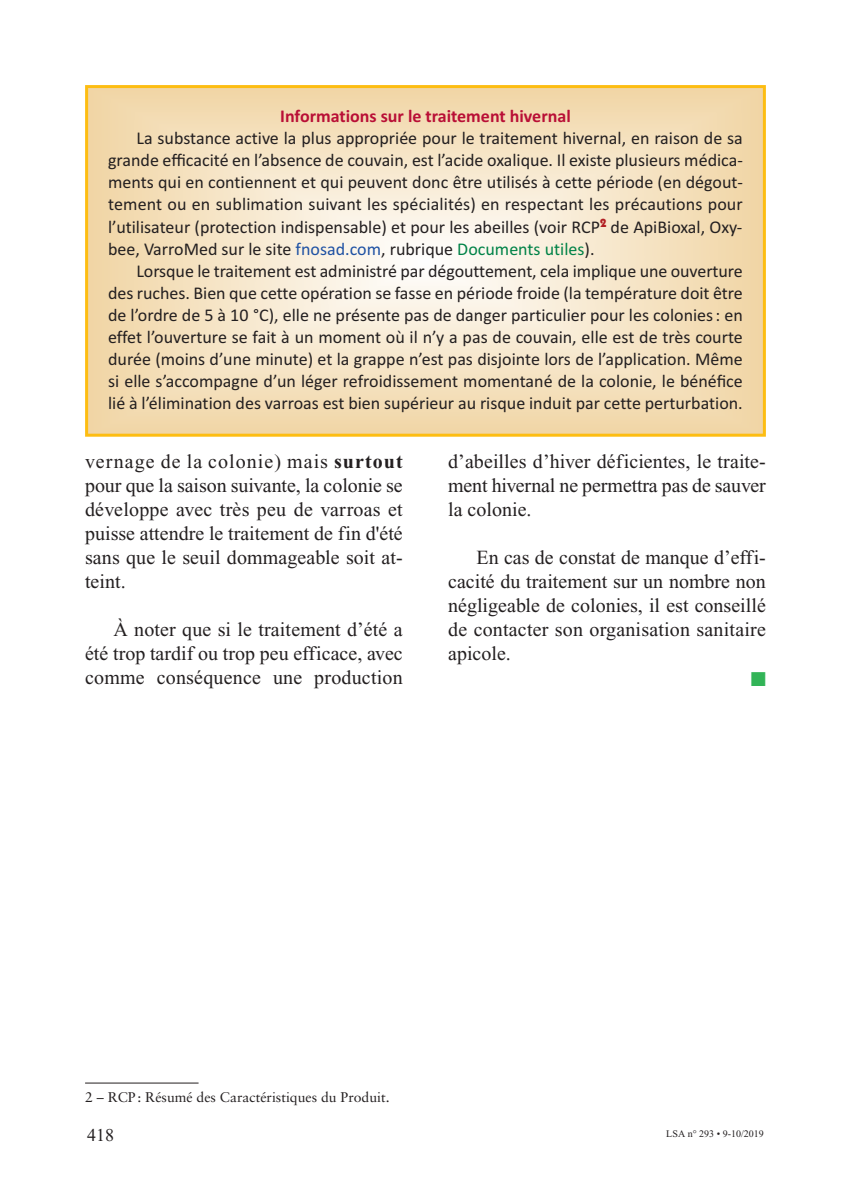
<style>
.page{position:relative;width:851px;height:1191px;background:#fff}
.page>*{position:absolute;margin:0;border:0;box-sizing:border-box;transform-origin:0 0}
.t1{font:20px/24px "Times New Roman";letter-spacing:.005em;color:#231f20;text-align:justify}
.t2{font:20px "Zapf Dingbats";color:#32b457}
.t3{font:18px/22px "Calibri";color:#231f20;text-align:justify}
.t4{font:700 18px "Calibri";color:#b90f36}
.t5{font:18px "Times New Roman";color:#231f20}
.t6{font:14px "Sabon";color:#231f20}
.t7{font:10px "Times New Roman";color:#231f20}
.s1{color:#1e51a3}
.s2{color:#008247}
.s3{font-weight:700}
</style>
<div class="page">
<svg style="left:89px;top:89px;width:672px;height:344px;background:#f5e2c2"></svg>
<div style="left:85px;top:85px;width:680px;height:352px;border:3px solid #fdbd12"></div>
<hr style="left:85px;top:1082px;width:113px;height:1px;background:#231f20">
<p class="t4" style="left:280px;top:105px;width:292px">Informations sur le traitement hivernal</p>
<p class="t3" style="left:108px;top:126px;width:636px;text-indent:28px">La substance active la plus appropriée pour le traitement hivernal, en raison de sa grande efficacité en l’absence de couvain, est l’acide oxalique. Il existe plusieurs médica&shy;ments qui en contiennent et qui peuvent donc être utilisés à cette période (en dégout&shy;tement ou en sublimation suivant les spécialités) en respectant les précautions pour l’utilisateur (protection indispensable) et pour les abeilles (voir RCP<sup>2</sup> de ApiBioxal, Oxy&shy;bee, VarroMed sur le site <span class="s1">fnosad.com</span>, rubrique <span class="s2">Documents utiles</span>).</p>
<p class="t3" style="left:108px;top:260px;width:636px;text-indent:28px">Lorsque le traitement est administré par dégouttement, cela implique une ouverture des ruches. Bien que cette opération se fasse en période froide (la température doit être de l’ordre de 5 à 10 °C), elle ne présente pas de danger particulier pour les colonies: en effet l’ouverture se fait à un moment où il n’y a pas de couvain, elle est de très courte durée (moins d’une minute) et la grappe n’est pas disjointe lors de l’application. Même si elle s’accompagne d’un léger refroidissement momentané de la colonie, le bénéfice lié à l’élimination des varroas est bien supérieur au risque induit par cette perturbation.</p>
<p class="t1" style="left:85px;top:451px;width:319px">vernage de la colonie) mais <span class="s3">surtout </span>pour que la saison suivante, la colonie se développe avec très peu de varroas et puisse attendre le traitement de fin d'été sans que le seuil dommageable soit at&shy;teint.</p>
<p class="t1" style="left:85px;top:619px;width:319px;text-indent:28px">À noter que si le traitement d’été a été trop tardif ou trop peu efficace, avec comme conséquence une production</p>
<p class="t1" style="left:448px;top:451px;width:319px">d’abeilles d’hiver déficientes, le traite&shy;ment hivernal ne permettra pas de sauver la colonie.</p>
<p class="t1" style="left:448px;top:547px;width:319px;text-indent:28px">En cas de constat de manque d’effi&shy;cacité du traitement sur un nombre non négligeable de colonies, il est conseillé de contacter son organisation sanitaire apicole.</p>
<p class="t2" style="left:750px;top:667px;width:17px">■</p>
<p class="t6" style="left:85px;top:1091px;width:306px">2 – RCP: Résumé des Caractéristiques du Produit.</p>
<p class="t5" style="left:87px;top:1129px;width:28px">418</p>
<p class="t7" style="left:666px;top:1129px;width:99px">LSA n° 293 • 9-10/2019</p>
</div>
